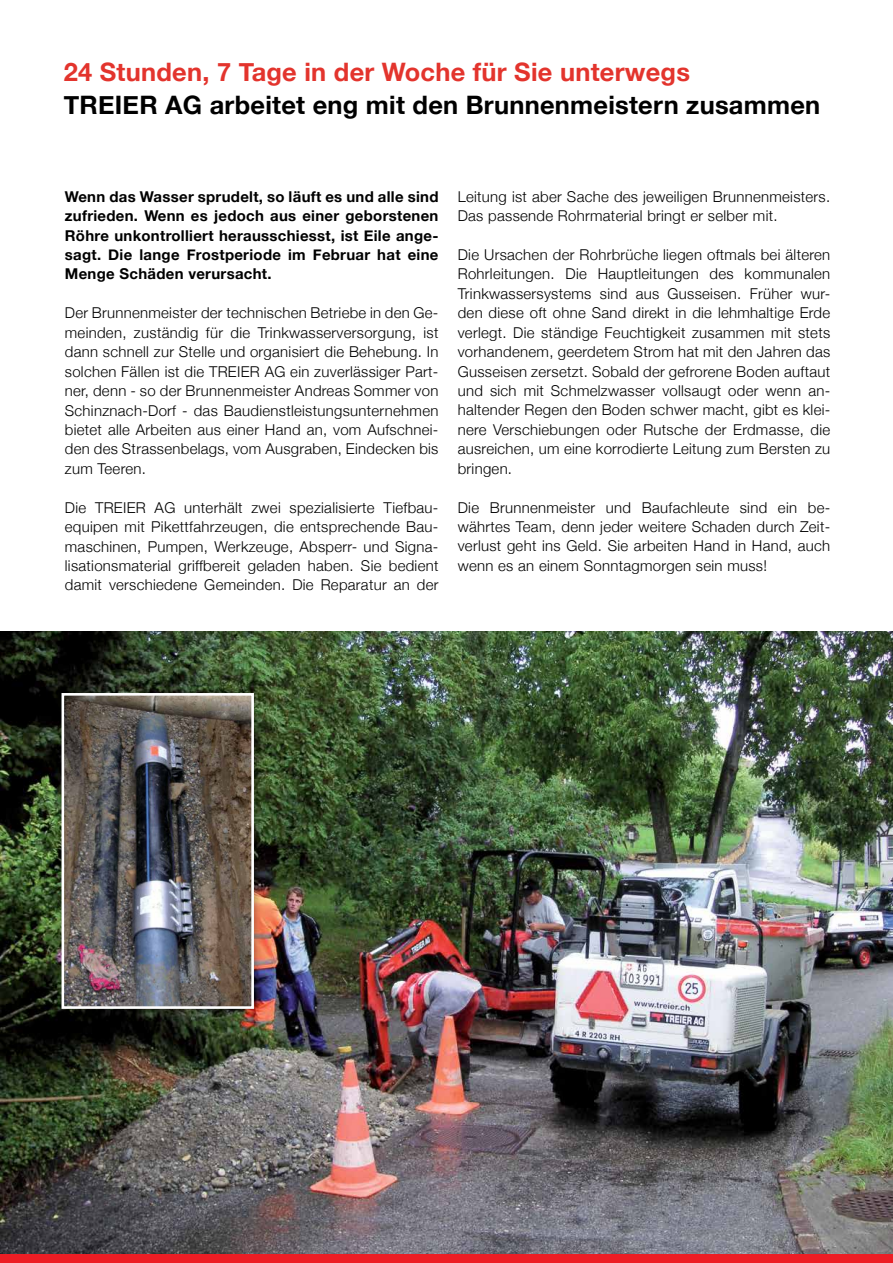
<style>
.page{position:relative;width:893px;height:1263px;background:#fff}
.page>*{position:absolute;margin:0;border:0;box-sizing:border-box;transform-origin:0 0}
.t1{font:700 25.35px "Helvetica Neue";letter-spacing:.01em;color:#000}
.t2{font:700 25.35px "Helvetica Neue";letter-spacing:.01em;color:#e3342d}
.t3{font:300 15px/19.5px "Helvetica Neue";letter-spacing:.02em;color:#000;text-align:justify}
.t4{font:700 15px/19.5px "Helvetica Neue";letter-spacing:.02em;color:#000;text-align:justify}
</style>
<div class="page">
<img style="left:0;top:631px;width:893px;height:623px">
<div style="left:0;top:1254px;width:893px;height:9px;background:#ed1d24"></div>
<div style="left:53px;top:685px;width:209px;height:332px;background:#000;opacity:.35"></div>
<img style="left:66px;top:697px;width:184px;height:308px">
<div style="left:62px;top:693px;width:192px;height:316px;border:3px solid #fff"></div>
<h1 class="t2" style="left:64px;top:56px;width:628px">24 Stunden, 7 Tage in der Woche für Sie unterwegs</h1>
<h1 class="t1" style="left:64px;top:89px;width:758px">TREIER AG arbeitet eng mit den Brunnenmeistern zusammen</h1>
<p class="t4" style="left:65px;top:186px;width:375px">Wenn das Wasser sprudelt, so läuft es und alle sind zufrieden. Wenn es jedoch aus einer geborstenen Röhre unkontrolliert herausschiesst, ist Eile ange&shy;sagt. Die lange Frostperiode im Februar hat eine Menge Schäden verursacht.</p>
<p class="t3" style="left:65px;top:303px;width:375px">Der Brunnenmeister der technischen Betriebe in den Ge&shy;meinden, zuständig für die Trinkwasserversorgung, ist dann schnell zur Stelle und organisiert die Behebung. In solchen Fällen ist die TREIER AG ein zuverlässiger Part&shy;ner, denn - so der Brunnenmeister Andreas Sommer von Schinznach-Dorf - das Baudienstleistungsunternehmen bietet alle Arbeiten aus einer Hand an, vom Aufschnei&shy;den des Strassenbelags, vom Ausgraben, Eindecken bis zum Teeren.</p>
<p class="t3" style="left:65px;top:497px;width:375px">Die TREIER AG unterhält zwei spezialisierte Tiefbau&shy;equipen mit Pikettfahrzeugen, die entsprechende Bau&shy;maschinen, Pumpen, Werkzeuge, Absperr- und Signa&shy;lisationsmaterial griffbereit geladen haben. Sie bedient damit verschiedene Gemeinden. Die Reparatur an der</p>
<p class="t3" style="left:458px;top:186px;width:374px">Leitung ist aber Sache des jeweiligen Brunnenmeisters.<br>Das passende Rohrmaterial bringt er selber mit.</p>
<p class="t3" style="left:458px;top:245px;width:374px">Die Ursachen der Rohrbrüche liegen oftmals bei älteren Rohrleitungen. Die Hauptleitungen des kommunalen Trinkwassersystems sind aus Gusseisen. Früher wur&shy;den diese oft ohne Sand direkt in die lehmhaltige Erde verlegt. Die ständige Feuchtigkeit zusammen mit stets vorhandenem, geerdetem Strom hat mit den Jahren das Gusseisen zersetzt. Sobald der gefrorene Boden auftaut und sich mit Schmelzwasser vollsaugt oder wenn an&shy;haltender Regen den Boden schwer macht, gibt es klei&shy;nere Verschiebungen oder Rutsche der Erdmasse, die ausreichen, um eine korrodierte Leitung zum Bersten zu bringen.</p>
<p class="t3" style="left:458px;top:497px;width:374px">Die Brunnenmeister und Baufachleute sind ein be&shy;währtes Team, denn jeder weitere Schaden durch Zeit&shy;verlust geht ins Geld. Sie arbeiten Hand in Hand, auch wenn es an einem Sonntagmorgen sein muss!</p>
</div>
